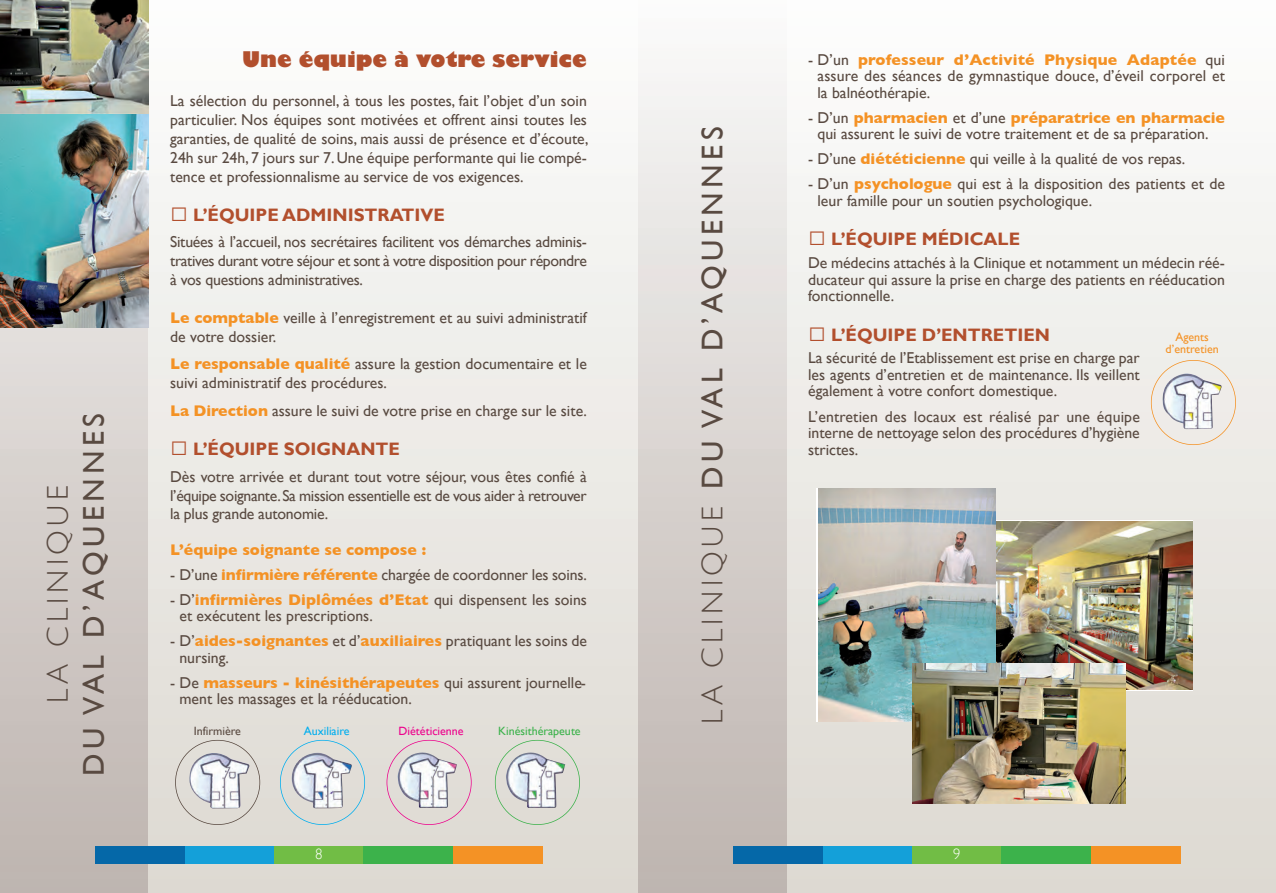
<style>
.page{position:relative;width:1276px;height:893px;background:#fff}
.page>*{position:absolute;margin:0;border:0;box-sizing:border-box;transform-origin:0 0}
.t1{font:30px "Gill Sans";letter-spacing:.15em;color:#594a41}
.t2{font:300 30px "Gill Sans";letter-spacing:.15em;color:#594a41}
.t3{font:800 21px "Gill Sans";color:#b24f2d}
.t4{font:700 18px "Gill Sans";color:#b24f2d}
.t5{font:15.75px/16.5px "Gill Sans";color:#594a41;text-align:justify}
.t6{font:700 15.75px "Gill Sans";color:#f49225}
.t7{font:300 15px "Gill Sans";color:#fff}
.t8{font:12px/12px "Gill Sans";color:#f49225;text-align:center}
.t9{font:12px "Gill Sans";color:#3cb24b}
.t10{font:12px "Gill Sans";color:#ed028c}
.t11{font:12px "Gill Sans";color:#594a41}
.t12{font:12px "Gill Sans";color:#00aeef}
.s1{font-weight:700;color:#f49225}
.s2{font-weight:300}
</style>
<div class="page">
<div style="left:787px;top:0;width:489px;height:893px;background:linear-gradient(to bottom,#fdfdfd,#ddd9d1)"></div>
<img style="left:1162px;top:373px;width:60px;height:56px">
<div style="left:1151px;top:360px;width:85px;height:85px;border:2px solid #f49225;border-radius:50%"></div>
<img style="left:995px;top:521px;width:197px;height:169px">
<img style="left:818px;top:488px;width:177px;height:234px">
<img style="left:912px;top:663px;width:213px;height:141px">
<svg style="left:0;top:327px;width:149px;height:566px;background:#cfc9c5"></svg>
<div style="left:149px;top:0;width:502px;height:893px;background:linear-gradient(to bottom,#fdfdfd,#dcd8d1)"></div>
<div style="left:96px;top:846px;width:89px;height:17px;background:#0568a8"></div>
<div style="left:185px;top:846px;width:89px;height:17px;background:#14a0d9"></div>
<div style="left:274px;top:846px;width:90px;height:17px;background:#71bd45"></div>
<div style="left:364px;top:846px;width:89px;height:17px;background:#3cb24b"></div>
<div style="left:453px;top:846px;width:89px;height:17px;background:#f49225"></div>
<img style="left:189px;top:752px;width:61px;height:57px">
<div style="left:175px;top:740px;width:85px;height:85px;border:2px solid #594a41;border-radius:50%"></div>
<img style="left:291px;top:752px;width:61px;height:57px">
<div style="left:280px;top:740px;width:85px;height:85px;border:2px solid #00aeef;border-radius:50%"></div>
<img style="left:505px;top:752px;width:60px;height:56px">
<div style="left:495px;top:740px;width:85px;height:85px;border:2px solid #3cb24b;border-radius:50%"></div>
<img style="left:397px;top:752px;width:60px;height:56px">
<div style="left:386px;top:740px;width:85px;height:85px;border:2px solid #ed028c;border-radius:50%"></div>
<img style="left:0;top:0;width:149px;height:115px">
<img style="left:0;top:115px;width:149px;height:212px">
<div style="left:638px;top:0;width:149px;height:893px;background:linear-gradient(to bottom,#fafaf9,#bcb2ad)"></div>
<div style="left:733px;top:846px;width:90px;height:17px;background:#0568a8"></div>
<div style="left:823px;top:846px;width:89px;height:17px;background:#14a0d9"></div>
<div style="left:912px;top:846px;width:89px;height:17px;background:#71bd45"></div>
<div style="left:1001px;top:846px;width:90px;height:17px;background:#3cb24b"></div>
<div style="left:1091px;top:846px;width:89px;height:17px;background:#f49225"></div>
<h1 class="t2" style="left:41px;top:703px;width:219px;rotate:-90deg">lA ClInIQUE</h1>
<h1 class="t1" style="left:76px;top:776px;width:364px;rotate:-90deg">du val d’aquennes</h1>
<h2 class="t3" style="left:242px;top:46px;width:346px">Une équipe à votre service</h2>
<p class="t5" style="left:170px;top:91px;width:420px;line-height:18.9px">La sélection du personnel, à tous les postes, fait l’objet d’un soin particulier. Nos équipes sont motivées et offrent ainsi toutes les garanties, de qualité de soins, mais aussi de présence et d’écoute, 24h sur 24h, 7 jours sur 7. Une équipe performante qui lie compé&shy;tence et professionnalisme au service de vos exigences.</p>
<p class="t4" style="left:170px;top:204px;width:276px">→ L’ÉQUIPE ADMINISTRATIVE</p>
<p class="t5" style="left:170px;top:233px;width:418px;line-height:18.9px">Situées à l’accueil, nos secrétaires facilitent vos démarches adminis&shy;tratives durant votre séjour et sont à votre disposition pour répondre à vos questions administratives.</p>
<p class="t5" style="left:170px;top:308px;width:418px;line-height:19px"><span class="s1">Le comptable</span> veille à l’enregistrement et au suivi administratif de votre dossier.</p>
<p class="t5" style="left:170px;top:354px;width:418px;line-height:19px"><span class="s1">Le responsable qualité</span> assure la gestion documentaire et le suivi administratif des procédures.</p>
<p class="t5" style="left:170px;top:402px;width:418px"><span class="s1">La Direction</span> assure le suivi de votre prise en charge sur le site.</p>
<p class="t4" style="left:170px;top:438px;width:231px">→ L’ÉQUIPE SOIGNANTE</p>
<p class="t5" style="left:170px;top:467px;width:418px;line-height:18.9px">Dès votre arrivée et durant tout votre séjour, vous êtes confié à l’équipe soignante. Sa mission essentielle est de vous aider à retrouver la plus grande autonomie.</p>
<p class="t6" style="left:170px;top:540px;width:257px">L’équipe soignante se compose :</p>
<p class="t5" style="left:170px;top:566px;width:418px">- D’une <span class="s1">infirmière référente</span> chargée de coordonner les soins.</p>
<p class="t5" style="left:179px;top:591px;width:409px;text-indent:-9px">- D’<span class="s1">infirmières Diplômées d’Etat</span> qui dispensent les soins et exécutent les prescriptions.</p>
<p class="t5" style="left:179px;top:633px;width:409px;text-indent:-9px">- D’<span class="s1">aides-soignantes</span> et d’<span class="s1">auxiliaires</span> pratiquant les soins de nursing.</p>
<p class="t5" style="left:179px;top:674px;width:408px;text-indent:-9px">- De <span class="s1">masseurs - kinésithérapeutes</span> qui assurent journelle&shy;ment les massages et la rééducation.</p>
<p class="t11" style="left:194px;top:724px;width:49px">Infirmière</p>
<p class="t12" style="left:304px;top:724px;width:47px">Auxiliaire</p>
<p class="t10" style="left:398px;top:724px;width:67px">Diététicienne</p>
<p class="t9" style="left:498px;top:724px;width:84px">Kinésithérapeute</p>
<p class="t7" style="left:315px;top:845px;width:9px">8</p>
<h1 class="t1" style="left:694px;top:724px;width:599px;rotate:-90deg"><span class="s2">lA ClInIQUE</span> du val d’aquennes</h1>
<p class="t5" style="left:817px;top:51px;width:409px;text-indent:-9px">- D’un <span class="s1">professeur d’Activité Physique Adaptée</span> qui assure des séances de gymnastique douce, d’éveil corporel et la balnéothérapie.</p>
<p class="t5" style="left:808px;top:109px;width:418px;text-align:center">- D’un <span class="s1">pharmacien</span> et d’une <span class="s1">préparatrice en pharmacie </span>qui assurent le suivi de votre traitement et de sa préparation.</p>
<p class="t5" style="left:808px;top:151px;width:379px">- D’une <span class="s1">diététicienne</span> qui veille à la qualité de vos repas.</p>
<p class="t5" style="left:817px;top:176px;width:409px;text-indent:-9px">- D’un <span class="s1">psychologue</span> qui est à la disposition des patients et de leur famille pour un soutien psychologique.</p>
<p class="t4" style="left:808px;top:229px;width:213px">→ L’ÉQUIPE MÉDICALE</p>
<p class="t5" style="left:808px;top:254px;width:418px">De médecins attachés à la Clinique et notamment un médecin réé&shy;ducateur qui assure la prise en charge des patients en rééducation fonctionnelle.</p>
<p class="t4" style="left:808px;top:324px;width:243px">→ L’ÉQUIPE D’ENTRETIEN</p>
<p class="t5" style="left:808px;top:350px;width:333px">La sécurité de l’Etablissement est prise en charge par les agents d’entretien et de maintenance. Ils veillent également à votre confort domestique.</p>
<p class="t5" style="left:808px;top:408px;width:333px">L’entretien des locaux est réalisé par une équipe interne de nettoyage selon des procédures d’hygiène strictes.</p>
<p class="t8" style="left:1165px;top:331px;width:55px">Agents d’entretien</p>
<p class="t7" style="left:953px;top:845px;width:9px">9</p>
</div>
